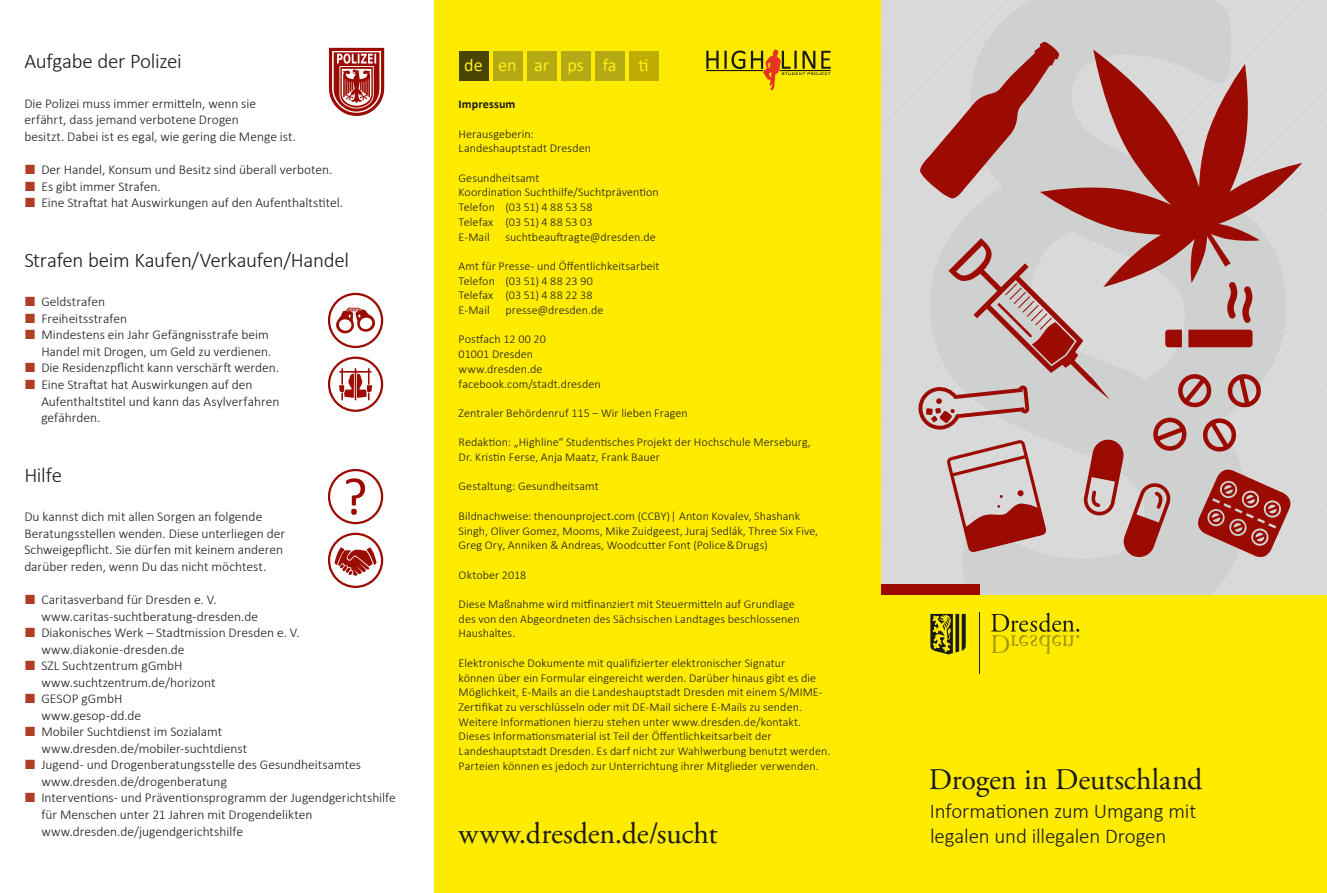
<style>
.page{position:relative;width:1327px;height:893px;background:#fff}
.page>*{position:absolute;margin:0;border:0;box-sizing:border-box;transform-origin:0 0}
.Shortcut{font:30px "Adobe Garamond Pro";letter-spacing:-.005em;color:#1a1a18}
.Titel{font:30px "Adobe Garamond Pro";letter-spacing:-.005em;color:#1a1a18}
.Überschrift_Zweiter{font:300 21px "Calibri";letter-spacing:-.015em;color:#1a1a18}
.Titel_Unterzeile{font:300 21px/25.2px "Calibri";letter-spacing:-.01em;color:#1a1a18}
.t1{font:18px "Calibri";color:#ffed18}
.Mengentext{font:300 13.5px/16.5px "Calibri";color:#1a1a18}
.Mengentext_Impressum{font:300 12px/14.7px "Calibri";letter-spacing:.005em;color:#1a1a18}
.Mengentext_Impressum-2{font:700 12px "Calibri";letter-spacing:.01em;color:#1a1a18}
</style>
<div class="page">
<div style="left:880px;top:595px;width:447px;height:298px;background:#ffeb00"></div>
<div style="left:434px;top:0;width:446px;height:893px;background:#ffeb00"></div>
<svg style="left:930px;top:614px;width:35px;height:40px"></svg>
<svg style="left:991px;top:612px;width:88px;height:42px"></svg>
<hr style="left:979px;top:612px;width:1px;height:62px;background:#1a1a18">
<svg style="left:328px;top:47px;width:57px;height:69px"></svg>
<svg style="left:336px;top:307px;width:39px;height:27px"></svg>
<div style="left:328px;top:293px;width:55px;height:55px;border:2px solid #9c0b01;border-radius:50%"></div>
<svg style="left:339px;top:368px;width:33px;height:32px"></svg>
<div style="left:328px;top:357px;width:55px;height:55px;border:2px solid #9c0b01;border-radius:50%"></div>
<svg style="left:346px;top:478px;width:19px;height:37px"></svg>
<div style="left:328px;top:469px;width:55px;height:55px;border:2px solid #9c0b01;border-radius:50%"></div>
<svg style="left:334px;top:547px;width:42px;height:29px"></svg>
<div style="left:328px;top:533px;width:55px;height:55px;border:2px solid #9c0b01;border-radius:50%"></div>
<svg style="left:880px;top:0;width:447px;height:595px;background:#cab1ad"></svg>
<svg style="left:706px;top:50px;width:125px;height:40px"></svg>
<div style="left:459px;top:51px;width:29px;height:29px;background:#484500"></div>
<div style="left:493px;top:51px;width:29px;height:29px;background:#b5aa14"></div>
<div style="left:527px;top:51px;width:29px;height:29px;background:#b5aa14"></div>
<div style="left:561px;top:51px;width:29px;height:29px;background:#b5aa14"></div>
<div style="left:595px;top:51px;width:29px;height:29px;background:#b5aa14"></div>
<div style="left:629px;top:51px;width:29px;height:29px;background:#bdad00"></div>
<p class="Überschrift_Zweiter" style="left:24px;top:48px;width:159px">Aufgabe der Polizei</p>
<h3 class="t1" style="left:464px;top:53px;width:186px">de en ar ps fa ti</h3>
<p class="Mengentext" style="left:24px;top:95px;width:273px">Die Polizei muss immer ermitteln, wenn sie erfährt, dass jemand verbotene Drogen<br>besitzt. Dabei ist es egal, wie gering die Menge ist.</p>
<p class="Mengentext" style="left:41px;top:161px;width:293px">Der Handel, Konsum und Besitz sind überall verboten.</p>
<p class="Mengentext" style="left:41px;top:178px;width:121px">Es gibt immer Strafen.</p>
<p class="Mengentext" style="left:41px;top:194px;width:303px">Eine Straftat hat Auswirkungen auf den Aufenthaltstitel.</p>
<p class="Mengentext_Impressum-2" style="left:459px;top:96px;width:58px">Impressum</p>
<p class="Mengentext_Impressum" style="left:459px;top:126px;width:77px">Herausgeberin:</p>
<p class="Mengentext_Impressum" style="left:459px;top:141px;width:134px">Landeshauptstadt Dresden</p>
<p class="Mengentext_Impressum" style="left:459px;top:170px;width:82px">Gesundheitsamt</p>
<p class="Mengentext_Impressum" style="left:459px;top:185px;width:202px">Koordination Suchthilfe/Suchtprävention<br>Telefon (03 51) 4 88 53 58</p>
<p class="Mengentext_Impressum" style="left:459px;top:214px;width:135px">Telefax (03 51) 4 88 53 03</p>
<p class="Mengentext_Impressum" style="left:459px;top:229px;width:33px">E-Mail</p>
<p class="Mengentext_Impressum" style="left:505px;top:229px;width:152px">suchtbeauftragte@dresden.de</p>
<p class="Mengentext_Impressum" style="left:459px;top:258px;width:202px">Amt für Presse- und Öffentlichkeitsarbeit</p>
<p class="Mengentext_Impressum" style="left:459px;top:273px;width:136px">Telefon (03 51) 4 88 23 90</p>
<p class="Mengentext_Impressum" style="left:459px;top:288px;width:136px">Telefax (03 51) 4 88 22 38</p>
<p class="Mengentext_Impressum" style="left:459px;top:303px;width:33px">E-Mail</p>
<p class="Mengentext_Impressum" style="left:505px;top:303px;width:100px">presse@dresden.de</p>
<p class="Mengentext_Impressum" style="left:459px;top:332px;width:89px">Postfach 12 00 20</p>
<p class="Mengentext_Impressum" style="left:459px;top:347px;width:76px">01001 Dresden</p>
<p class="Mengentext_Impressum" style="left:459px;top:361px;width:85px">www.dresden.de</p>
<p class="Mengentext_Impressum" style="left:459px;top:376px;width:144px">facebook.com/stadt.dresden</p>
<p class="Mengentext_Impressum" style="left:459px;top:405px;width:231px">Zentraler Behördenruf 115 – Wir lieben Fragen</p>
<p class="Mengentext_Impressum" style="left:459px;top:435px;width:354px">Redaktion: „Highline“ Studentisches Projekt der Hochschule Merseburg,<br>Dr. Kristin Ferse, Anja Maatz, Frank Bauer</p>
<p class="Mengentext_Impressum" style="left:459px;top:479px;width:142px">Gestaltung: Gesundheitsamt</p>
<p class="Mengentext_Impressum" style="left:459px;top:508px;width:361px">Bildnachweise: thenounproject.com (CCBY) | Anton Kovalev, Shashank<br>Singh, Oliver Gomez, Mooms, Mike Zuidgeest, Juraj Sedlák, Three Six Five,<br>Greg Ory, Anniken &amp; Andreas, Woodcutter Font (Police &amp; Drugs)</p>
<p class="Mengentext_Impressum" style="left:459px;top:567px;width:69px">Oktober 2018</p>
<p class="Mengentext_Impressum" style="left:459px;top:597px;width:343px">Diese Maßnahme wird mitfinanziert mit Steuermitteln auf Grundlage des von den Abgeordneten des Sächsischen Landtages beschlossenen<br>Haushaltes.</p>
<p class="Mengentext_Impressum" style="left:459px;top:655px;width:373px">Elektronische Dokumente mit qualifizierter elektronischer Signatur<br>können über ein Formular eingereicht werden. Darüber hinaus gibt es die Möglichkeit, E-Mails an die Landeshauptstadt Dresden mit einem S/MIME-Zertifikat zu verschlüsseln oder mit DE-Mail sichere E-Mails zu senden.<br>Weitere Informationen hierzu stehen unter www.dresden.de/kontakt.<br>Dieses Informationsmaterial ist Teil der Öffentlichkeitsarbeit der Landeshauptstadt Dresden. Es darf nicht zur Wahlwerbung benutzt werden.<br>Parteien können es jedoch zur Unterrichtung ihrer Mitglieder verwenden.</p>
<p class="Überschrift_Zweiter" style="left:24px;top:247px;width:326px">Strafen beim Kaufen/Verkaufen/Handel</p>
<p class="Mengentext" style="left:41px;top:293px;width:65px">Geldstrafen</p>
<p class="Mengentext" style="left:41px;top:310px;width:87px">Freiheitsstrafen</p>
<p class="Mengentext" style="left:41px;top:327px;width:232px">Mindestens ein Jahr Gefängnisstrafe beim<br>Handel mit Drogen, um Geld zu verdienen.</p>
<p class="Mengentext" style="left:41px;top:360px;width:239px">Die Residenzpflicht kann verschärft werden.</p>
<p class="Mengentext" style="left:41px;top:376px;width:239px">Eine Straftat hat Auswirkungen auf den<br>Aufenthaltstitel und kann das Asylverfahren gefährden.</p>
<p class="Überschrift_Zweiter" style="left:24px;top:462px;width:39px">Hilfe</p>
<p class="Mengentext" style="left:24px;top:508px;width:262px">Du kannst dich mit allen Sorgen an folgende Beratungsstellen wenden. Diese unterliegen der Schweigepflicht. Sie dürfen mit keinem anderen darüber reden, wenn Du das nicht möchtest.</p>
<p class="Mengentext" style="left:41px;top:591px;width:218px">Caritasverband für Dresden e. V. www.caritas-suchtberatung-dresden.de</p>
<p class="Mengentext" style="left:41px;top:624px;width:260px">Diakonisches Werk – Stadtmission Dresden e. V. www.diakonie-dresden.de</p>
<p class="Mengentext" style="left:41px;top:657px;width:176px">SZL Suchtzentrum gGmbH www.suchtzentrum.de/horizont</p>
<p class="Mengentext" style="left:41px;top:690px;width:101px">GESOP gGmbH www.gesop-dd.de</p>
<p class="Mengentext" style="left:41px;top:723px;width:207px">Mobiler Suchtdienst im Sozialamt www.dresden.de/mobiler-suchtdienst</p>
<p class="Mengentext" style="left:41px;top:756px;width:321px">Jugend- und Drogenberatungsstelle des Gesundheitsamtes www.dresden.de/drogenberatung</p>
<p class="Mengentext" style="left:41px;top:790px;width:356px">Interventions- und Präventionsprogramm der Jugendgerichtshilfe für Menschen unter 21 Jahren mit Drogendelikten www.dresden.de/jugendgerichtshilfe</p>
<p class="Shortcut" style="left:459px;top:816px;width:260px">www.dresden.de/sucht</p>
<p class="Titel" style="left:929px;top:761px;width:275px">Drogen in Deutschland</p>
<p class="Titel_Unterzeile" style="left:930px;top:798px;width:268px">Informationen zum Umgang mit legalen und illegalen Drogen</p>
</div>
